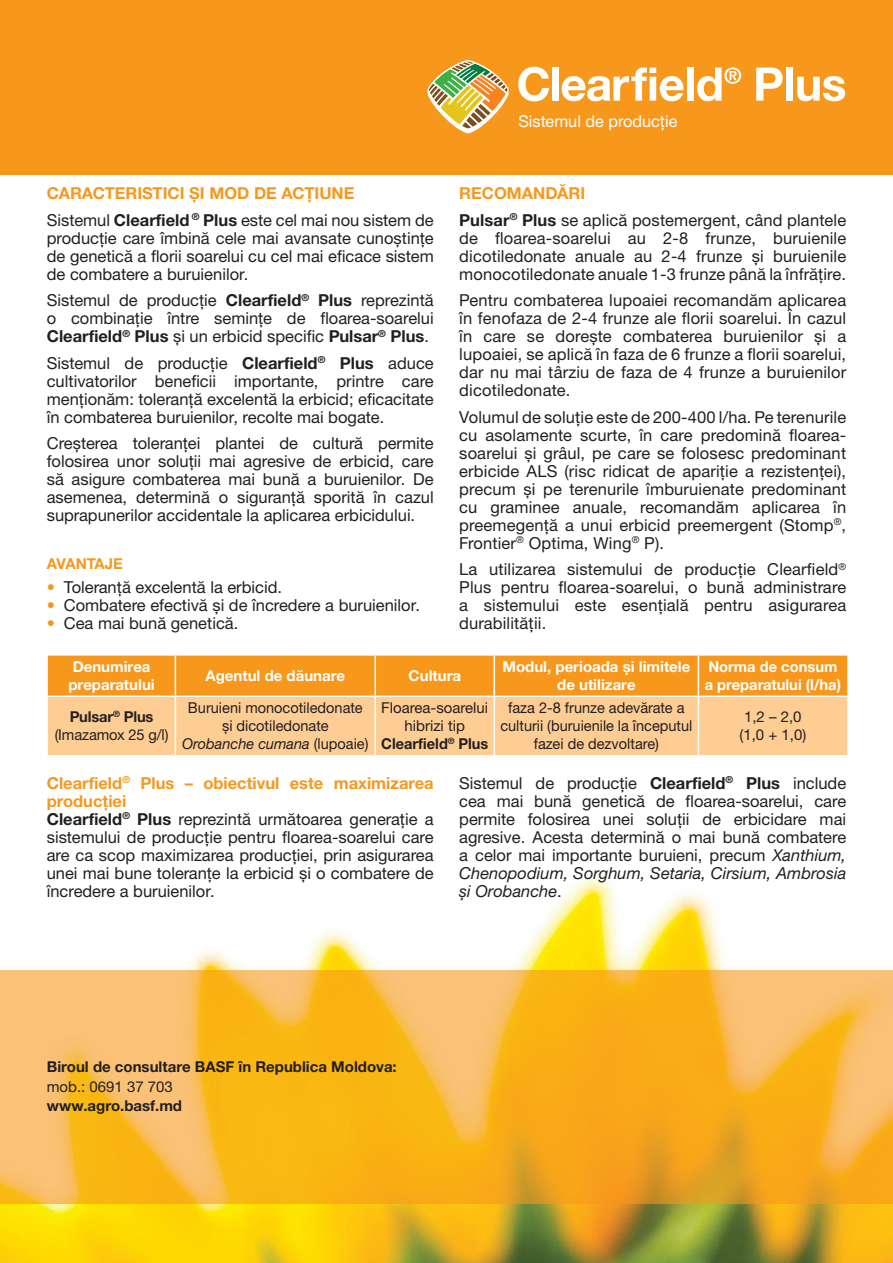
<style>
.page{position:relative;width:893px;height:1263px;background:#fff}
.page>*{position:absolute;margin:0;border:0;box-sizing:border-box;transform-origin:0 0}
.t1{font:16.5px/18px "Helvetica Neue LTW1 G";color:#231f20;text-align:justify}
.t2{font:700 16.5px/18px "Helvetica Neue LTW1 G";color:#f7981d}
.t3{font:16.35px "Helvetica Neue LTW1 G";color:#fff}
.t4{font:15px/18px "Helvetica Neue LTW1 G";color:#231f20;text-align:center}
.t5{font:700 15px/18px "Helvetica Neue LTW1 G";color:#fff}
.t6{font:700 15px "Helvetica Neue LTW1 G";color:#231f20}
.t7{font:italic 15px "Helvetica Neue LTW1 G";color:#231f20}
.t8{font:700 15px "Helvetica Neue LTW1 G";color:#f7981d}
.s1{font-weight:700}
.s2{color:#f7981d}
.s3{font-style:normal}
.s4{font-style:italic}
</style>
<div class="page">
<img style="left:0;top:876px;width:893px;height:387px">
<div style="left:0;top:0;width:893px;height:174px;background:#f7981d"></div>
<svg style="left:0;top:969px;width:893px;height:234px;background:#f7b537"></svg>
<div style="left:48px;top:656px;width:799px;height:39px;background:#f7981d"></div>
<div style="left:48px;top:697px;width:799px;height:58px;background:#fdcd94"></div>
<hr style="left:175px;top:656px;width:1px;height:39px;background:#fff">
<hr style="left:374px;top:656px;width:2px;height:39px;background:#fff">
<hr style="left:494px;top:656px;width:1px;height:39px;background:#fff">
<hr style="left:698px;top:656px;width:1px;height:39px;background:#fff">
<hr style="left:175px;top:697px;width:1px;height:58px;background:#fff">
<hr style="left:374px;top:697px;width:2px;height:58px;background:#fff">
<hr style="left:494px;top:697px;width:1px;height:58px;background:#fff">
<hr style="left:698px;top:697px;width:1px;height:58px;background:#fff">
<svg style="left:428px;top:60px;width:81px;height:73px"></svg>
<svg style="left:518px;top:67px;width:31px;height:34px"></svg>
<div style="left:552px;top:68px;width:7px;height:33px;background:#fff"></div>
<svg style="left:562px;top:68px;width:122px;height:33px"></svg>
<div style="left:687px;top:68px;width:7px;height:33px;background:#fff"></div>
<svg style="left:697px;top:67px;width:44px;height:34px"></svg>
<svg style="left:756px;top:68px;width:27px;height:33px"></svg>
<div style="left:786px;top:68px;width:7px;height:33px;background:#fff"></div>
<svg style="left:797px;top:76px;width:48px;height:25px"></svg>
<p class="t3" style="left:518px;top:111px;width:161px">Sistemul de producție</p>
<p class="t2" style="left:47px;top:184px;width:309px">CARACTERISTICI ȘI MOD DE ACȚIUNE</p>
<p class="t2" style="left:459px;top:184px;width:128px">RECOMANDĂRI</p>
<p class="t1" style="left:47px;top:211px;width:388px">Sistemul <span class="s1">Clearfield</span> <sup>®</sup> <span class="s1">Plus</span> este cel mai nou sistem de producţie care îmbină cele mai avansate cunoștinţe de genetică a florii soarelui cu cel mai eficace sistem de combatere a buruienilor.</p>
<p class="t1" style="left:47px;top:291px;width:388px">Sistemul de producţie <span class="s1">Clearfield</span><sup>®</sup> <span class="s1">Plus</span> reprezintă o combinaţie între seminţe de floarea-soarelui <span class="s1">Clearfield</span><sup>®</sup> <span class="s1">Plus</span> şi un erbicid specific <span class="s1">Pulsar</span><sup>®</sup> <span class="s1">Plus</span>.</p>
<p class="t1" style="left:47px;top:354px;width:388px">Sistemul de producţie <span class="s1">Clearfield</span><sup>®</sup> <span class="s1">Plus</span> aduce cultivatorilor beneficii importante, printre care menţionăm: toleranţă excelentă la erbicid; eficacitate în combaterea buruienilor, recolte mai bogate.</p>
<p class="t1" style="left:47px;top:434px;width:388px">Creşterea toleranţei plantei de cultură permite folosirea unor soluţii mai agresive de erbicid, care să asigure combaterea mai bună a buruienilor. De asemenea, determină o siguranţă sporită în cazul suprapunerilor accidentale la aplicarea erbicidului.</p>
<p class="t8" style="left:47px;top:554px;width:78px">AVANTAJE</p>
<p class="t1" style="left:47px;top:578px;width:237px"><span class="s2">•</span> Toleranţă excelentă la erbicid.</p>
<p class="t1" style="left:47px;top:596px;width:375px"><span class="s2">•</span> Combatere efectivă şi de încredere a buruienilor.</p>
<p class="t1" style="left:47px;top:614px;width:193px"><span class="s2">•</span> Cea mai bună genetică.</p>
<p class="t1" style="left:459px;top:211px;width:388px"><span class="s1">Pulsar</span><sup>®</sup> <span class="s1">Plus</span> se aplică postemergent, când plantele de floarea-soarelui au 2-8 frunze, buruienile dicotiledonate anuale au 2-4 frunze şi buruienile monocotiledonate anuale 1-3 frunze până la înfrățire.</p>
<p class="t1" style="left:459px;top:291px;width:388px">Pentru combaterea lupoaiei recomandăm aplicarea în fenofaza de 2-4 frunze ale florii soarelui. În cazul în care se dorește combaterea buruienilor și a lupoaiei, se aplică în faza de 6 frunze a florii soarelui, dar nu mai târziu de faza de 4 frunze a buruienilor dicotiledonate.</p>
<p class="t1" style="left:459px;top:408px;width:388px">Volumul de soluţie este de 200-400 l/ha. Pe terenurile cu asolamente scurte, în care predomină floarea&shy;soarelui şi grâul, pe care se folosesc predominant erbicide ALS (risc ridicat de apariţie a rezistenţei), precum şi pe terenurile îmburuienate predominant cu graminee anuale, recomandăm aplicarea în preemegenţă a unui erbicid preemergent (Stomp<sup>®</sup>, Frontier<sup>®</sup> Optima, Wing<sup>®</sup> P).</p>
<p class="t1" style="left:459px;top:560px;width:388px">La utilizarea sistemului de producţie Clearfield<sup>® </sup>Plus pentru floarea-soarelui, o bună administrare a sistemului este esenţială pentru asigurarea durabilităţii.</p>
<p class="t5" style="left:68px;top:658px;width:88px">Denumirea preparatului</p>
<p class="t5" style="left:206px;top:667px;width:141px">Agentul de dăunare</p>
<p class="t5" style="left:409px;top:667px;width:54px">Cultura</p>
<p class="t5" style="left:502px;top:658px;width:189px;text-align:center">Modul, perioada şi limitele de utilizare</p>
<p class="t5" style="left:708px;top:658px;width:131px">Norma de consum</p>
<p class="t5" style="left:705px;top:676px;width:138px">a preparatului (l/ha)</p>
<p class="t6" style="left:70px;top:707px;width:85px">Pulsar<sup>®</sup> Plus</p>
<p class="t4" style="left:55px;top:725px;width:115px">(Imazamox 25 g/l)</p>
<p class="t4" style="left:188px;top:698px;width:176px">Buruieni monocotiledonate şi dicotiledonate</p>
<p class="t7" style="left:182px;top:734px;width:188px">Orobanche cumana <span class="s3">(lupoaie)</span></p>
<p class="t4" style="left:381px;top:698px;width:109px">Floarea-soarelui hibrizi tip<br><span class="s1">Clearfield</span><sup>®</sup> <span class="s1">Plus</span></p>
<p class="t4" style="left:500px;top:698px;width:194px">faza 2-8 frunze adevărate a culturii (buruienile la începutul fazei de dezvoltare)</p>
<p class="t4" style="left:744px;top:707px;width:59px">1,2 – 2,0</p>
<p class="t4" style="left:739px;top:725px;width:68px">(1,0 + 1,0)</p>
<p class="t2" style="left:47px;top:774px;width:388px">Clearfield<sup>®</sup> Plus – obiectivul este maximizarea producției</p>
<p class="t1" style="left:47px;top:810px;width:388px"><span class="s1">Clearfield</span><sup>®</sup> <span class="s1">Plus</span> reprezintă următoarea generație a sistemului de producție pentru floarea-soarelui care are ca scop maximizarea producției, prin asigurarea unei mai bune toleranțe la erbicid și o combatere de încredere a buruienilor.</p>
<p class="t1" style="left:459px;top:774px;width:388px">Sistemul de producție <span class="s1">Clearfield</span><sup>®</sup> <span class="s1">Plus</span> include cea mai bună genetică de floarea-soarelui, care permite folosirea unei soluții de erbicidare mai agresive. Acesta determină o mai bună combatere a celor mai importante buruieni, precum <span class="s4">Xanthium, Chenopodium, Sorghum, Setaria, Cirsium, Ambrosia și Orobanche</span>.</p>
<p class="t6" style="left:47px;top:1058px;width:351px">Biroul de consultare BASF în Republica Moldova:</p>
<p class="t4" style="left:47px;top:1077px;width:128px">mob.: 0691 37 703</p>
<p class="t6" style="left:47px;top:1097px;width:137px">www.agro.basf.md</p>
</div>
